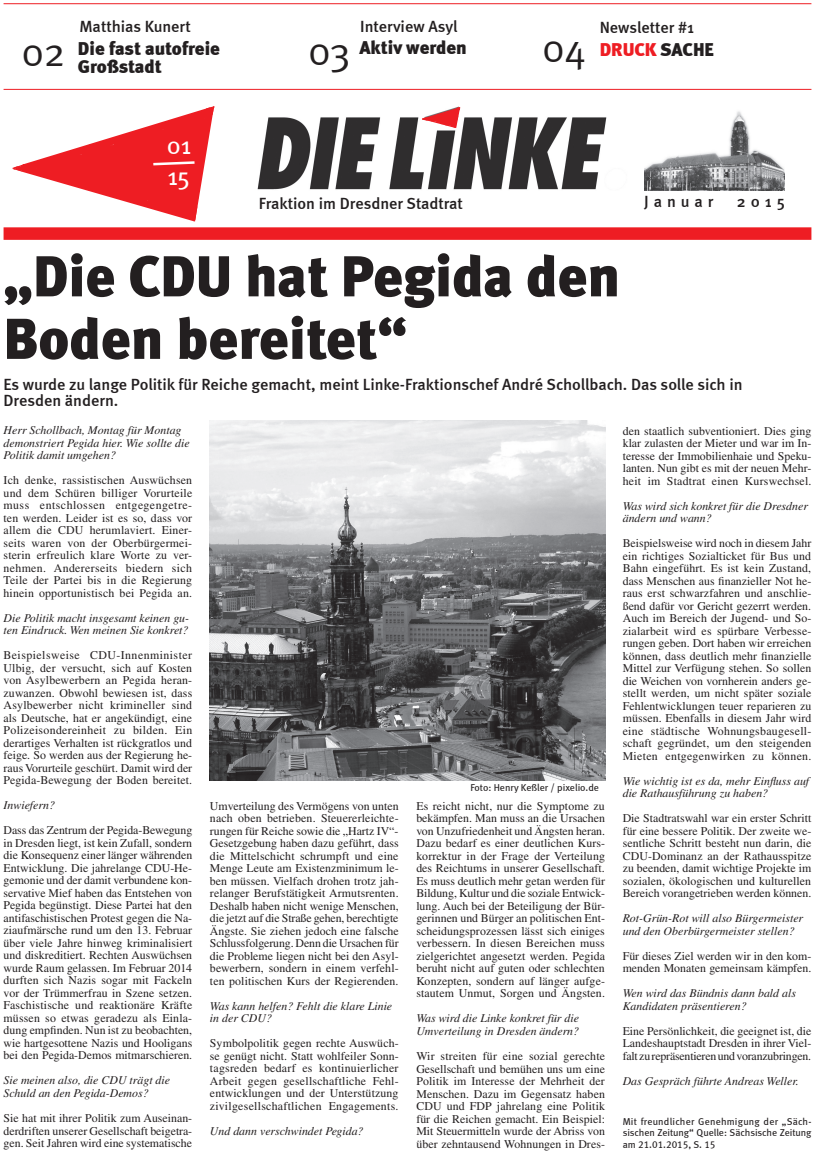
<style>
.page{position:relative;width:815px;height:1152px;background:#fff}
.page>*{position:absolute;margin:0;border:0;box-sizing:border-box;transform-origin:0 0}
.t1{font:900 57.5px/62.5px "Meta";color:#231f20}
.t2{font:40px "Meta Normal Caps";color:#231f20}
.t3{font:25px/31.4px "Meta Book Caps";color:#fff}
.t4{font:900 18.75px "Meta";color:#231f20}
.t5{font:900 18.75px "Meta";color:#ee1d23}
.t6{font:500 16.25px/16.2px "Meta";color:#231f20}
.t7{font:11.88px/12.5px "Times";letter-spacing:.005em;color:#231f20;text-align:justify}
.t8{font:italic 11.88px/12.5px "Times";color:#231f20}
.t9{font:10px/11.2px "Meta Book LF";color:#231f20;text-align:justify}
.s1{font-family:"Meta Normal Caps";font-weight:400;font-size:40px}
.s2{color:#231f20}
</style>
<div class="page">
<div style="left:4px;top:227px;width:807px;height:13px;background:#ee1d23"></div>
<img style="left:257px;top:106px;width:350px;height:84px">
<hr style="left:4px;top:4px;width:807px;height:1px;background:#ee1d23">
<hr style="left:4px;top:89px;width:807px;height:1px;background:#ee1d23">
<svg style="left:12px;top:106px;width:209px;height:122px"></svg>
<img style="left:644px;top:111px;width:141px;height:80px">
<svg style="left:421px;top:107px;width:40px;height:22px"></svg>
<img style="left:210px;top:420px;width:395px;height:360px">
<h3 class="t6" style="left:79px;top:18px;width:113px">Matthias Kunert</h3>
<h3 class="t6" style="left:360px;top:18px;width:99px">Interview Asyl</h3>
<h3 class="t6" style="left:600px;top:19px;width:96px">Newsletter #1</h3>
<h2 class="t2" style="left:21px;top:29px;width:46px">02</h2>
<h3 class="t4" style="left:308px;top:36px;width:160px"><span class="s1">03</span> Aktiv werden</h3>
<h3 class="t5" style="left:600px;top:38px;width:116px">DRUCK <span class="s2">SACHE</span></h3>
<h3 class="t4" style="left:78px;top:37px;width:144px">Die fast autofreie</h3>
<h2 class="t2" style="left:542px;top:25px;width:45px">04</h2>
<h3 class="t4" style="left:78px;top:56px;width:85px">Großstadt</h3>
<h3 class="t3" style="left:167px;top:129px;width:26px">01<br>15</h3>
<h3 class="t6" style="left:259px;top:195px;width:206px">Fraktion im Dresdner Stadtrat</h3>
<h1 class="t1" style="left:4px;top:244px;width:618px">„Die CDU hat Pegida den<br>Boden bereitet“</h1>
<h3 class="t6" style="left:644px;top:193px;width:71px">Januar</h3>
<h3 class="t6" style="left:737px;top:193px;width:50px">2015</h3>
<h3 class="t6" style="left:4px;top:376px;width:741px">Es wurde zu lange Politik für Reiche gemacht, meint Linke-Fraktionschef André Schollbach. Das solle sich in<br>Dresden ändern.</h3>
<p class="t8" style="left:4px;top:424px;width:188px">Herr Schollbach, Montag für Montag demonstriert Pegida hier. Wie sollte die<br>Politik damit umgehen?</p>
<p class="t7" style="left:4px;top:474px;width:190px">Ich denke, rassistischen Auswüchsen und dem Schüren billiger Vorurteile muss entschlossen entgegengetre&shy;ten werden. Leider ist es so, dass vor allem die CDU herumlaviert. Einer&shy;seits waren von der Oberbürgermei&shy;sterin erfreulich klare Worte zu ver&shy;nehmen. Andererseits biedern sich Teile der Partei bis in die Regierung hinein opportunistisch bei Pegida an.</p>
<p class="t8" style="left:4px;top:611px;width:187px">Die Politik macht insgesamt keinen gu&shy;ten Eindruck. Wen meinen Sie konkret?</p>
<p class="t7" style="left:4px;top:649px;width:190px">Beispielsweise CDU-Innenminister Ulbig, der versucht, sich auf Kosten von Asylbewerbern an Pegida heran&shy;zuwanzen. Obwohl bewiesen ist, dass Asylbewerber nicht krimineller sind als Deutsche, hat er angekündigt, eine Polizeisondereinheit zu bilden. Ein derartiges Verhalten ist rückgratlos und feige. So werden aus der Regierung he&shy;raus Vorurteile geschürt. Damit wird der Pegida-Bewegung der Boden bereitet.</p>
<p class="t8" style="left:4px;top:799px;width:53px">Inwiefern?</p>
<p class="t7" style="left:4px;top:824px;width:190px">Dass das Zentrum der Pegida-Bewegung in Dresden liegt, ist kein Zufall, sondern die Konsequenz einer länger währenden Entwicklung. Die jahrelange CDU-He&shy;gemonie und der damit verbundene kon&shy;servative Mief haben das Entstehen von Pegida begünstigt. Diese Partei hat den antifaschistischen Protest gegen die Na&shy;ziaufmärsche rund um den 13. Februar über viele Jahre hinweg kriminalisiert und diskreditiert. Rechten Auswüchsen wurde Raum gelassen. Im Februar 2014 durften sich Nazis sogar mit Fackeln vor der Trümmerfrau in Szene setzen.<br>Faschistische und reaktionäre Kräfte müssen so etwas geradezu als Einla&shy;dung empfinden. Nun ist zu beobachten, wie hartgesottene Nazis und Hooligans bei den Pegida-Demos mitmarschieren.</p>
<p class="t8" style="left:4px;top:1074px;width:168px">Sie meinen also, die CDU trägt die<br>Schuld an den Pegida-Demos?</p>
<p class="t7" style="left:4px;top:1111px;width:190px">Sie hat mit ihrer Politik zum Auseinan&shy;derdriften unserer Gesellschaft beigetra&shy;gen. Seit Jahren wird eine systematische</p>
<p class="t7" style="left:623px;top:424px;width:190px">den staatlich subventioniert. Dies ging klar zulasten der Mieter und war im In&shy;teresse der Immobilienhaie und Speku&shy;lanten. Nun gibt es mit der neuen Mehr&shy;heit im Stadtrat einen Kurswechsel.</p>
<p class="t8" style="left:623px;top:499px;width:187px">Was wird sich konkret für die Dresdner ändern und wann?</p>
<p class="t7" style="left:623px;top:537px;width:190px">Beispielsweise wird noch in diesem Jahr ein richtiges Sozialticket für Bus und Bahn eingeführt. Es ist kein Zustand, dass Menschen aus finanzieller Not he&shy;raus erst schwarzfahren und anschlie&shy;ßend dafür vor Gericht gezerrt werden.<br>Auch im Bereich der Jugend- und So&shy;zialarbeit wird es spürbare Verbesse&shy;rungen geben. Dort haben wir erreichen können, dass deutlich mehr finanzielle Mittel zur Verfügung stehen. So sollen die Weichen von vornherein anders ge&shy;stellt werden, um nicht später soziale Fehlentwicklungen teuer reparieren zu müssen. Ebenfalls in diesem Jahr wird eine städtische Wohnungsbaugesell&shy;schaft gegründet, um den steigenden Mieten entgegenwirken zu können.</p>
<p class="t8" style="left:623px;top:774px;width:188px">Wie wichtig ist es da, mehr Einfluss auf die Rathausführung zu haben?</p>
<p class="t7" style="left:623px;top:812px;width:190px">Die Stadtratswahl war ein erster Schritt für eine bessere Politik. Der zweite we&shy;sentliche Schritt besteht nun darin, die CDU-Dominanz an der Rathausspitze zu beenden, damit wichtige Projekte im sozialen, ökologischen und kulturellen Bereich vorangetrieben werden können.</p>
<p class="t8" style="left:623px;top:912px;width:182px">Rot-Grün-Rot will also Bürgermeister und den Oberbürgermeister stellen?</p>
<p class="t7" style="left:623px;top:949px;width:190px">Für dieses Ziel werden wir in den kom&shy;menden Monaten gemeinsam kämpfen.</p>
<p class="t8" style="left:623px;top:987px;width:175px">Wen wird das Bündnis dann bald als<br>Kandidaten präsentieren?</p>
<p class="t7" style="left:623px;top:1024px;width:190px">Eine Persönlichkeit, die geeignet ist, die Landeshauptstadt Dresden in ihrer Viel&shy;falt zu repräsentieren und voranzubringen.</p>
<p class="t8" style="left:623px;top:1074px;width:178px">Das Gespräch führte Andreas Weller.</p>
<p class="t9" style="left:470px;top:782px;width:130px">Foto: Henry Keßler / pixelio.de</p>
<p class="t7" style="left:210px;top:799px;width:190px">Umverteilung des Vermögens von unten nach oben betrieben. Steuererleichte&shy;rungen für Reiche sowie die „Hartz IV“- Gesetzgebung haben dazu geführt, dass die Mittelschicht schrumpft und eine Menge Leute am Existenzminimum le&shy;ben müssen. Vielfach drohen trotz jah&shy;relanger Berufstätigkeit Armutsrenten.<br>Deshalb haben nicht wenige Menschen, die jetzt auf die Straße gehen, berechtigte Ängste. Sie ziehen jedoch eine falsche Schlussfolgerung. Denn die Ursachen für die Probleme liegen nicht bei den Asyl&shy;bewerbern, sondern in einem verfehl&shy;ten politischen Kurs der Regierenden.</p>
<p class="t8" style="left:210px;top:999px;width:184px">Was kann helfen? Fehlt die klare Linie in der CDU?</p>
<p class="t7" style="left:210px;top:1037px;width:190px">Symbolpolitik gegen rechte Auswüch&shy;se genügt nicht. Statt wohlfeiler Sonn&shy;tagsreden bedarf es kontinuierlicher Arbeit gegen gesellschaftliche Fehl&shy;entwicklungen und der Unterstützung zivilgesellschaftlichen Engagements.</p>
<p class="t8" style="left:210px;top:1124px;width:155px">Und dann verschwindet Pegida?</p>
<p class="t7" style="left:416px;top:799px;width:190px">Es reicht nicht, nur die Symptome zu bekämpfen. Man muss an die Ursachen von Unzufriedenheit und Ängsten heran.<br>Dazu bedarf es einer deutlichen Kurs&shy;korrektur in der Frage der Verteilung des Reichtums in unserer Gesellschaft.<br>Es muss deutlich mehr getan werden für Bildung, Kultur und die soziale Entwick&shy;lung. Auch bei der Beteiligung der Bür&shy;gerinnen und Bürger an politischen Ent&shy;scheidungsprozessen lässt sich einiges verbessern. In diesen Bereichen muss zielgerichtet angesetzt werden. Pegida beruht nicht auf guten oder schlechten Konzepten, sondern auf länger aufge&shy;stautem Unmut, Sorgen und Ängsten.</p>
<p class="t8" style="left:416px;top:1012px;width:164px">Was wird die Linke konkret für die<br>Umverteilung in Dresden ändern?</p>
<p class="t7" style="left:416px;top:1049px;width:190px">Wir streiten für eine sozial gerechte Gesellschaft und bemühen uns um eine Politik im Interesse der Mehrheit der Menschen. Dazu im Gegensatz haben CDU und FDP jahrelang eine Politik für die Reichen gemacht. Ein Beispiel:<br>Mit Steuermitteln wurde der Abriss von über zehntausend Wohnungen in Dres-</p>
<p class="t9" style="left:623px;top:1115px;width:190px">Mit freundlicher Genehmigung der „Säch&shy;sischen Zeitung“ Quelle: Sächsische Zeitung am 21.01.2015, S. 15</p>
</div>
